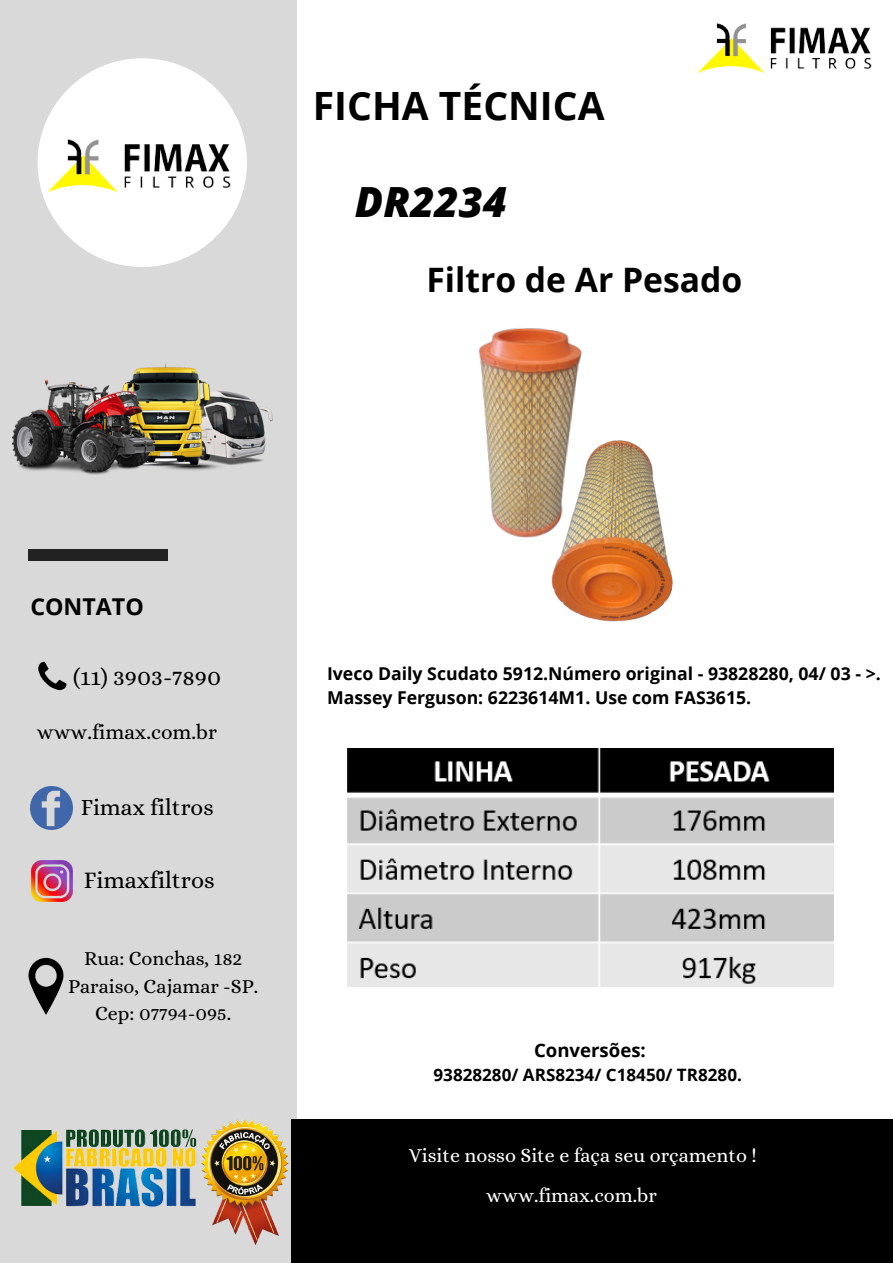
<style>
.page{position:relative;width:893px;height:1263px;background:#fff}
.page>*{position:absolute;margin:0;border:0;box-sizing:border-box;transform-origin:0 0}
.t1{font:italic 800 41.62px "Open Sans";color:#000}
.t2{font:700 39px "Open Sans";color:#000}
.t3{font:700 33.67px "Open Sans";color:#000}
.t4{font:24.15px "Alice";color:#000}
.t5{font:23.85px "Alice";color:#000}
.t6{font:23.33px "Alice";color:#000}
.t7{font:700 23.17px "Open Sans";color:#000}
.t8{font:21.08px "Alice";color:#000}
.t9{font:19.95px "Alice";color:#fff}
.t10{font:19.95px "Alice";color:#000}
.t11{font:700 18.6px "Open Sans";color:#000}
.t12{font:700 17.7px/24.6px "Open Sans";color:#000}
.t13{font:700 17.1px "Open Sans";color:#000}
</style>
<div class="page">
<div style="left:0;top:0;width:296px;height:1263px;background:#d9d9d9"></div>
<div style="left:38px;top:58px;width:209px;height:209px;background:#fff;border-radius:50%"></div>
<img style="left:37px;top:124px;width:210px;height:77px">
<img style="left:697px;top:23px;width:175px;height:51px">
<div style="left:291px;top:1119px;width:602px;height:144px;background:#000"></div>
<img style="left:13px;top:363px;width:259px;height:112px">
<div style="left:28px;top:550px;width:139px;height:11px;background:#222"></div>
<img style="left:32px;top:860px;width:41px;height:41px">
<img style="left:28px;top:957px;width:36px;height:58px">
<img style="left:30px;top:786px;width:43px;height:43px">
<img style="left:204px;top:1120px;width:85px;height:126px">
<img style="left:13px;top:1129px;width:191px;height:78px">
<img style="left:38px;top:661px;width:29px;height:30px">
<img style="left:347px;top:749px;width:487px;height:237px">
<img style="left:478px;top:328px;width:104px;height:210px">
<img style="left:551px;top:416px;width:122px;height:206px">
<p class="t2" style="left:313px;top:78px;width:293px">FICHA TÉCNICA</p>
<p class="t1" style="left:355px;top:173px;width:154px">DR2234</p>
<p class="t3" style="left:426px;top:256px;width:317px">Filtro de Ar Pesado</p>
<p class="t7" style="left:30px;top:590px;width:115px">CONTATO</p>
<p class="t4" style="left:73px;top:663px;width:150px">(11) 3903-7890</p>
<p class="t8" style="left:37px;top:720px;width:182px">www.fimax.com.br</p>
<p class="t6" style="left:81px;top:794px;width:134px">Fimax filtros</p>
<p class="t5" style="left:84px;top:867px;width:132px">Fimaxfiltros</p>
<p class="t10" style="left:84px;top:947px;width:160px">Rua: Conchas, 182</p>
<p class="t10" style="left:68px;top:974px;width:192px">Paraiso, Cajamar -SP.</p>
<p class="t10" style="left:95px;top:1002px;width:138px">Cep: 07794-095.</p>
<p class="t12" style="left:327px;top:661px;width:555px">Iveco Daily Scudato 5912.Número original - 93828280, 04/ 03 - &gt;.<br>Massey Ferguson: 6223614M1. Use com FAS3615.</p>
<p class="t11" style="left:534px;top:1037px;width:113px">Conversões:</p>
<p class="t13" style="left:433px;top:1063px;width:310px">93828280/ ARS8234/ C18450/ TR8280.</p>
<p class="t9" style="left:409px;top:1144px;width:349px">Visite nosso Site e faça seu orçamento !</p>
<p class="t9" style="left:486px;top:1184px;width:172px">www.fimax.com.br</p>
</div>
